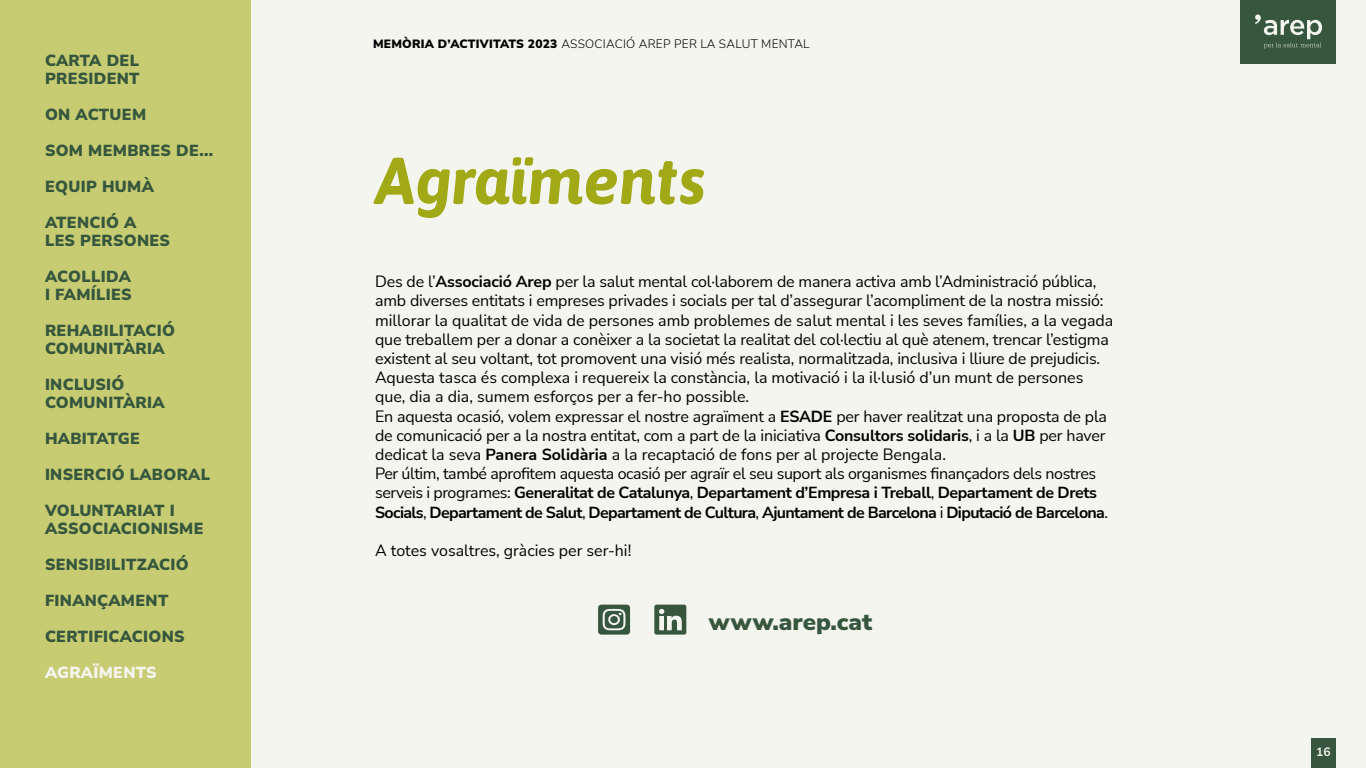
<style>
.page{position:relative;width:1366px;height:768px;background:#f5f5f0}
.page>*{position:absolute;margin:0;border:0;box-sizing:border-box;transform-origin:0 0}
.t1{font:italic 700 66px "Asap";color:#a1a916}
.t2{font:900 24px "Nunito Sans";color:#36573d}
.t3{font:16px/19.2px "Nunito Sans";letter-spacing:-.01em;color:#000}
.t4{font:900 16px/18px "Nunito Sans";letter-spacing:.02em;color:#36573d}
.t5{font:900 16px "Nunito Sans";letter-spacing:.02em;color:#f5f5f0}
.t6{font:300 12px "Nunito Sans";letter-spacing:.02em;color:#000}
.t7{font:700 12px "Nunito Sans";color:#f5f5f0}
.s1{font-weight:900}
.s2{font-weight:700}
</style>
<div class="page">
<div style="left:0;top:0;width:250px;height:768px;background:#c7cc73"></div>
<div style="left:1241px;top:0;width:95px;height:64px;background:#36573d"></div>
<div style="left:1311px;top:738px;width:25px;height:30px;background:#36573d"></div>
<svg style="left:1255px;top:15px;width:67px;height:33px"></svg>
<svg style="left:598px;top:605px;width:32px;height:30px"></svg>
<svg style="left:654px;top:605px;width:32px;height:30px"></svg>
<p class="t4" style="left:45px;top:51px;width:96px">CARTA DEL<br>PRESIDENT</p>
<p class="t4" style="left:45px;top:105px;width:103px">ON ACTUEM</p>
<p class="t4" style="left:45px;top:141px;width:170px">SOM MEMBRES DE...</p>
<p class="t4" style="left:45px;top:177px;width:110px">EQUIP HUMÀ</p>
<p class="t4" style="left:45px;top:213px;width:126px">ATENCIÓ A<br>LES PERSONES</p>
<p class="t4" style="left:45px;top:267px;width:88px">ACOLLIDA<br>I FAMÍLIES</p>
<p class="t4" style="left:45px;top:321px;width:132px">REHABILITACIÓ<br>COMUNITÀRIA</p>
<p class="t4" style="left:45px;top:375px;width:121px">INCLUSIÓ<br>COMUNITÀRIA</p>
<p class="t4" style="left:45px;top:429px;width:96px">HABITATGE</p>
<p class="t4" style="left:45px;top:465px;width:167px">INSERCIÓ LABORAL</p>
<p class="t4" style="left:45px;top:501px;width:160px">VOLUNTARIAT I<br>ASSOCIACIONISME</p>
<p class="t4" style="left:45px;top:555px;width:145px">SENSIBILITZACIÓ</p>
<p class="t4" style="left:45px;top:591px;width:125px">FINANÇAMENT</p>
<p class="t4" style="left:45px;top:627px;width:141px">CERTIFICACIONS</p>
<p class="t5" style="left:45px;top:661px;width:113px">AGRAÏMENTS</p>
<p class="t6" style="left:373px;top:36px;width:438px"><span class="s1">MEMÒRIA D’ACTIVITATS 2023</span> ASSOCIACIÓ AREP PER LA SALUT MENTAL</p>
<h1 class="t1" style="left:375px;top:135px;width:332px">Agraïments</h1>
<p class="t3" style="left:375px;top:271px;width:740px">Des de l’<span class="s2">Associació Arep</span> per la salut mental col·laborem de manera activa amb l’Administració pública, amb diverses entitats i empreses privades i socials per tal d’assegurar l’acompliment de la nostra missió: millorar la qualitat de vida de persones amb problemes de salut mental i les seves famílies, a la vegada que treballem per a donar a conèixer a la societat la realitat del col·lectiu al què atenem, trencar l’estigma existent al seu voltant, tot promovent una visió més realista, normalitzada, inclusiva i lliure de prejudicis.<br>Aquesta tasca és complexa i requereix la constància, la motivació i la il·lusió d’un munt de persones que, dia a dia, sumem esforços per a fer-ho possible.<br>En aquesta ocasió, volem expressar el nostre agraïment a <span class="s2">ESADE</span> per haver realitzat una proposta de pla de comunicació per a la nostra entitat, com a part de la iniciativa <span class="s2">Consultors solidaris</span>, i a la <span class="s2">UB</span> per haver dedicat la seva <span class="s2">Panera Solidària</span> a la recaptació de fons per al projecte Bengala.<br>Per últim, també aprofitem aquesta ocasió per agraïr el seu suport als organismes finançadors dels nostres serveis i programes: <span class="s2">Generalitat de Catalunya</span>, <span class="s2">Departament d’Empresa i Treball</span>, <span class="s2">Departament de Drets Socials</span>, <span class="s2">Departament de Salut</span>, <span class="s2">Departament de Cultura</span>, <span class="s2">Ajuntament de Barcelona</span> i <span class="s2">Diputació de Barcelona</span>.</p>
<p class="t3" style="left:375px;top:540px;width:258px">A totes vosaltres, gràcies per ser-hi!</p>
<h2 class="t2" style="left:709px;top:605px;width:165px">www.arep.cat</h2>
<p class="t7" style="left:1316px;top:743px;width:16px">16</p>
</div>
